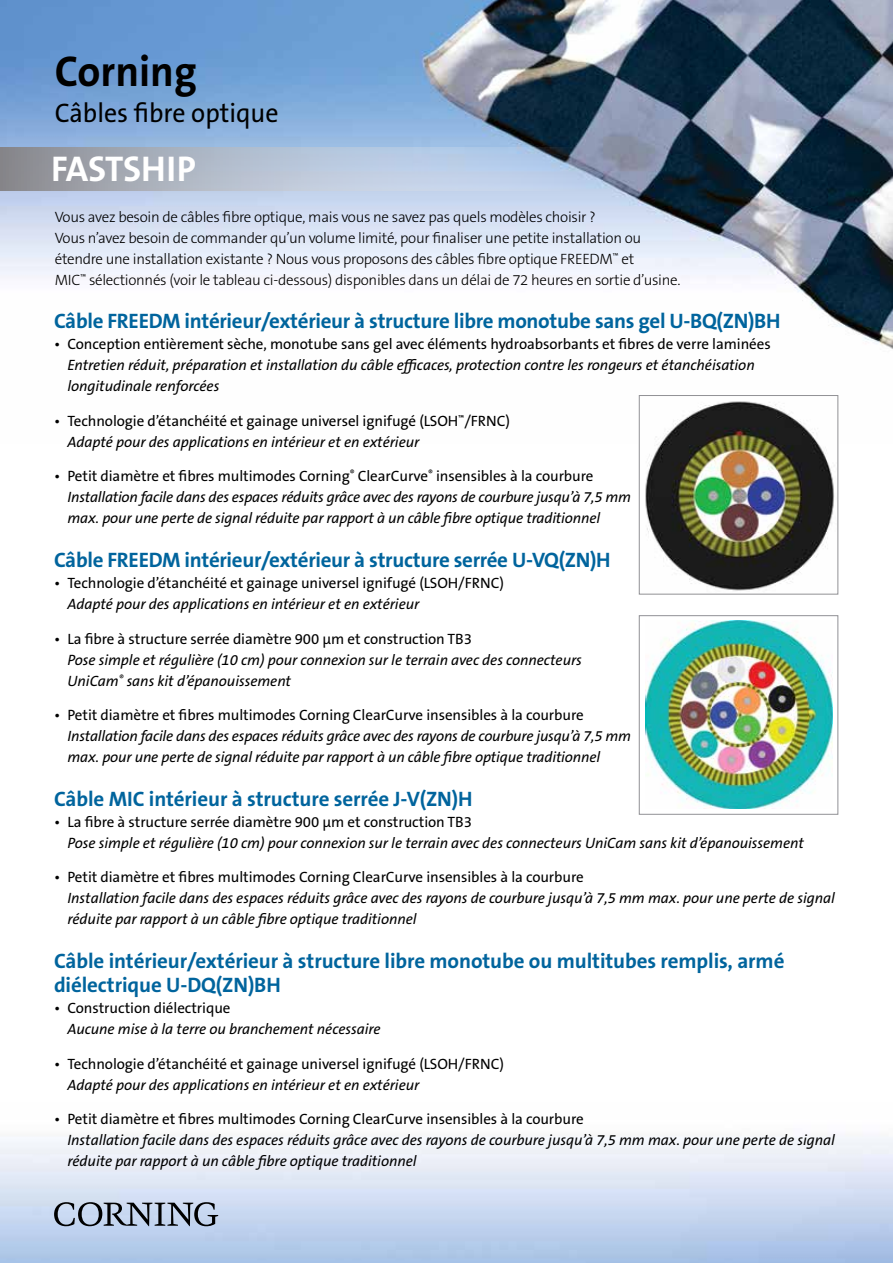
<style>
.page{position:relative;width:893px;height:1263px;background:#fff}
.page>*{position:absolute;margin:0;border:0;box-sizing:border-box;transform-origin:0 0}
.t1{font:700 43.5px "The Sans B W7";color:#000;scale:.96 1}
.t2{font:700 36px "The Sans B W7";letter-spacing:-.005em;color:#fff}
.t3{font:27px "The Sans B W5 Plain";color:#000;scale:.96 1}
.t4{font:700 21px/24px "The Sans B W7";letter-spacing:-.01em;color:#00649d}
.t5{font:italic 15px/21px "The Sans B W5 Plain";letter-spacing:-.005em;color:#000}
.t6{font:15px/21px "The Sans B W5 Plain";letter-spacing:-.005em;color:#000}
.t7{font:300 15px/21px "The Sans B W3";letter-spacing:-.02em;color:#000}
.s1{font-style:italic}
.s2{font-style:normal}
</style>
<div class="page">
<img style="left:0;top:0;width:893px;height:443px">
<img style="left:641px;top:397px;width:195px;height:194px">
<div style="left:639px;top:395px;width:199px;height:199px;border:1px solid #919195"></div>
<img style="left:645px;top:620px;width:188px;height:188px">
<div style="left:639px;top:615px;width:199px;height:200px;border:1px solid #919195"></div>
<svg style="left:0;top:147px;width:755px;height:43px;background:#97a4b6"></svg>
<svg style="left:54px;top:1202px;width:164px;height:24px;background:#8d98a9"></svg>
<h1 class="t1" style="left:55px;top:44px;width:149px">Corning</h1>
<h3 class="t3" style="left:55px;top:96px;width:235px">Câbles fibre optique</h3>
<h2 class="t2" style="left:51px;top:146px;width:147px">FASTSHIP</h2>
<p class="t7" style="left:55px;top:206px;width:627px">Vous avez besoin de câbles fibre optique, mais vous ne savez pas quels modèles choisir ?<br>Vous n’avez besoin de commander qu’un volume limité, pour finaliser une petite installation ou étendre une installation existante ? Nous vous proposons des câbles fibre optique FREEDM<sup>™</sup> et<br>MIC<sup>™</sup> sélectionnés (voir le tableau ci-dessous) disponibles dans un délai de 72 heures en sortie d’usine.</p>
<h3 class="t4" style="left:54px;top:309px;width:728px">Câble FREEDM intérieur/extérieur à structure libre monotube sans gel U-BQ(ZN)BH</h3>
<p class="t6" style="left:54px;top:334px;width:718px">• Conception entièrement sèche, monotube sans gel avec éléments hydroabsorbants et fibres de verre laminées</p>
<p class="t5" style="left:68px;top:355px;width:689px">Entretien réduit, préparation et installation du câble efficaces, protection contre les rongeurs et étanchéisation longitudinale renforcées</p>
<p class="t6" style="left:68px;top:410px;width:444px;text-indent:-14px">• Technologie d’étanchéité et gainage universel ignifugé (LSOH<sup>™</sup>/FRNC)<br><span class="s1">Adapté pour des applications en intérieur et en extérieur</span></p>
<p class="t5" style="left:68px;top:466px;width:565px;text-indent:-13px"><span class="s2">• Petit diamètre et fibres multimodes Corning</span><sup>®</sup> <span class="s2">ClearCurve</span><sup>®</sup> <span class="s2">insensibles à la courbure<br></span>Installation facile dans des espaces réduits grâce avec des rayons de courbure jusqu’à 7,5 mm max. pour une perte de signal réduite par rapport à un câble fibre optique traditionnel</p>
<h3 class="t4" style="left:54px;top:548px;width:558px">Câble FREEDM intérieur/extérieur à structure serrée U-VQ(ZN)H</h3>
<p class="t6" style="left:54px;top:573px;width:451px">• Technologie d’étanchéité et gainage universel ignifugé (LSOH/FRNC)</p>
<p class="t5" style="left:67px;top:594px;width:353px">Adapté pour des applications en intérieur et en extérieur</p>
<p class="t6" style="left:54px;top:628px;width:419px">• La fibre à structure serrée diamètre 900 µm et construction TB3</p>
<p class="t5" style="left:67px;top:649px;width:516px">Pose simple et régulière (10 cm) pour connexion sur le terrain avec des connecteurs<br>UniCam<sup>®</sup> sans kit d’épanouissement</p>
<p class="t6" style="left:54px;top:705px;width:531px">• Petit diamètre et fibres multimodes Corning ClearCurve insensibles à la courbure</p>
<p class="t5" style="left:68px;top:726px;width:565px">Installation facile dans des espaces réduits grâce avec des rayons de courbure jusqu’à 7,5 mm max. pour une perte de signal réduite par rapport à un câble fibre optique traditionnel</p>
<h3 class="t4" style="left:54px;top:787px;width:420px">Câble MIC intérieur à structure serrée J-V(ZN)H</h3>
<p class="t6" style="left:54px;top:811px;width:419px">• La fibre à structure serrée diamètre 900 µm et construction TB3</p>
<p class="t5" style="left:67px;top:833px;width:738px">Pose simple et régulière (10 cm) pour connexion sur le terrain avec des connecteurs UniCam sans kit d’épanouissement</p>
<p class="t6" style="left:54px;top:867px;width:531px">• Petit diamètre et fibres multimodes Corning ClearCurve insensibles à la courbure</p>
<p class="t5" style="left:68px;top:888px;width:769px">Installation facile dans des espaces réduits grâce avec des rayons de courbure jusqu’à 7,5 mm max. pour une perte de signal réduite par rapport à un câble fibre optique traditionnel</p>
<h3 class="t4" style="left:54px;top:949px;width:732px">Câble intérieur/extérieur à structure libre monotube ou multitubes remplis, armé diélectrique U-DQ(ZN)BH</h3>
<p class="t6" style="left:54px;top:998px;width:178px">• Construction diélectrique</p>
<p class="t5" style="left:67px;top:1019px;width:315px">Aucune mise à la terre ou branchement nécessaire</p>
<p class="t6" style="left:54px;top:1053px;width:451px">• Technologie d’étanchéité et gainage universel ignifugé (LSOH/FRNC)</p>
<p class="t5" style="left:67px;top:1074px;width:353px">Adapté pour des applications en intérieur et en extérieur</p>
<p class="t6" style="left:54px;top:1109px;width:531px">• Petit diamètre et fibres multimodes Corning ClearCurve insensibles à la courbure</p>
<p class="t5" style="left:68px;top:1130px;width:769px">Installation facile dans des espaces réduits grâce avec des rayons de courbure jusqu’à 7,5 mm max. pour une perte de signal réduite par rapport à un câble fibre optique traditionnel</p>
</div>
